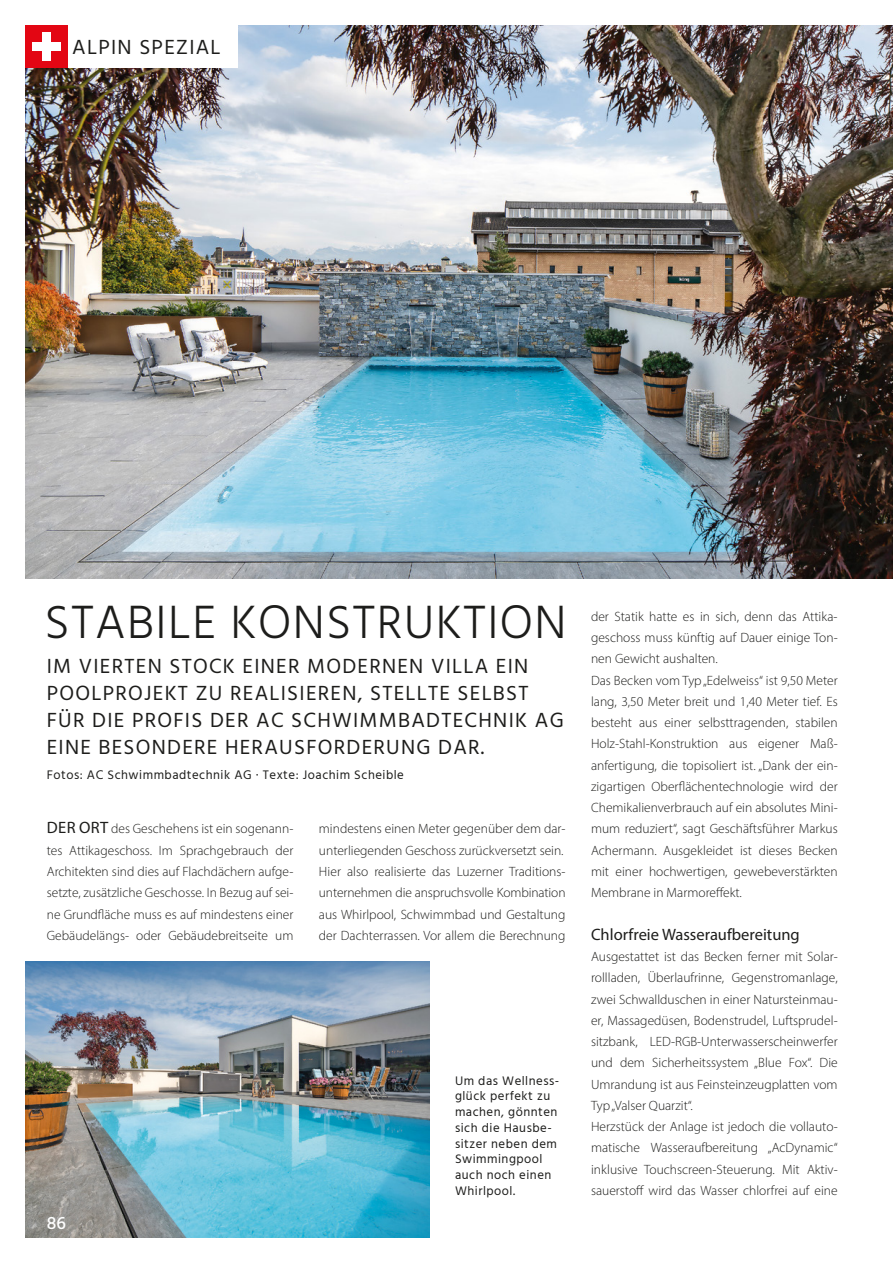
<style>
.page{position:relative;width:893px;height:1263px;background:#fff}
.page>*{position:absolute;margin:0;border:0;box-sizing:border-box;transform-origin:0 0}
._02_Headline_Light_H{font:300 48px "Hind";letter-spacing:.03em;color:#1d1d1b}
._03_Subline_Hind{font:21px/27px "Hind";letter-spacing:.06em;color:#1d1d1b}
._01_Dachzeile_Hind{font:21px "Hind";letter-spacing:.06em;color:#1d1d1b}
._05_Bildhinweis_Hind{font:500 18px "Hind";color:#fff}
._02_Zwischenheadline{font:16.5px "Myriad Pro";color:#1d1d1b}
._01_Lauftext_Myriad{font:300 13.5px/21.3px "Myriad Pro";color:#1d1d1b;text-align:justify}
._04_Bildtext_Hind{font:12.75px/15.8px "Hind";letter-spacing:.04em;color:#1d1d1b}
.s1{font-weight:400;font-size:16.5px}
</style>
<div class="page">
<img style="left:26px;top:26px;width:867px;height:552px">
<img style="left:26px;top:961px;width:403px;height:276px">
<div style="left:26px;top:26px;width:212px;height:42px;background:#fff"></div>
<div style="left:26px;top:26px;width:42px;height:42px;background:#e30613"></div>
<div style="left:32px;top:42px;width:29px;height:9px;background:#fff"></div>
<div style="left:42px;top:33px;width:9px;height:28px;background:#fff"></div>
<p class="_01_Dachzeile_Hind" style="left:72px;top:33px;width:150px">ALPIN SPEZIAL</p>
<p class="_02_Headline_Light_H" style="left:45px;top:590px;width:523px">STABILE KONSTRUKTION</p>
<p class="_03_Subline_Hind" style="left:47px;top:654px;width:518px">IM VIERTEN STOCK EINER MODERNEN VILLA EIN POOLPROJEKT ZU REALISIEREN, STELLTE SELBST FÜR DIE PROFIS DER AC SCHWIMMBADTECHNIK AG EINE BESONDERE HERAUSFORDERUNG DAR.</p>
<p class="_04_Bildtext_Hind" style="left:47px;top:767px;width:359px">Fotos: AC Schwimmbadtechnik AG · Texte: Joachim Scheible</p>
<p class="_01_Lauftext_Myriad" style="left:47px;top:818px;width:248px"><span class="s1">DER ORT</span> des Geschehens ist ein sogenann&shy;tes Attikageschoss. Im Sprachgebrauch der Architekten sind dies auf Flachdächern aufge&shy;setzte, zusätzliche Geschosse. In Bezug auf sei&shy;ne Grundfläche muss es auf mindestens einer Gebäudelängs- oder Gebäudebreitseite um</p>
<p class="_01_Lauftext_Myriad" style="left:319px;top:818px;width:248px">mindestens einen Meter gegenüber dem dar&shy;unterliegenden Geschoss zurückversetzt sein.</p>
<p class="_01_Lauftext_Myriad" style="left:319px;top:861px;width:248px">Hier also realisierte das Luzerner Traditions&shy;unternehmen die anspruchsvolle Kombination aus Whirlpool, Schwimmbad und Gestaltung der Dachterrassen. Vor allem die Berechnung</p>
<p class="_05_Bildhinweis_Hind" style="left:47px;top:1211px;width:21px">86</p>
<p class="_04_Bildtext_Hind" style="left:455px;top:1073px;width:106px">Um das Wellness&shy;glück perfekt zu machen, gönnten sich die Hausbe&shy;sitzer neben dem<br>Swimmingpool auch noch einen<br>Whirlpool.</p>
<p class="_01_Lauftext_Myriad" style="left:591px;top:606px;width:248px">der Statik hatte es in sich, denn das Attika&shy;geschoss muss künftig auf Dauer einige Ton&shy;nen Gewicht aushalten.</p>
<p class="_01_Lauftext_Myriad" style="left:591px;top:669px;width:248px">Das Becken vom Typ „Edelweiss“ ist 9,50 Meter lang, 3,50 Meter breit und 1,40 Meter tief. Es besteht aus einer selbsttragenden, stabilen Holz-Stahl-Konstruktion aus eigener Maß&shy;anfertigung, die topisoliert ist. „Dank der ein&shy;zigartigen Oberflächentechnologie wird der Chemikalienverbrauch auf ein absolutes Mini&shy;mum reduziert“, sagt Geschäftsführer Markus Achermann. Ausgekleidet ist dieses Becken mit einer hochwertigen, gewebeverstärkten Membrane in Marmoreffekt.</p>
<p class="_02_Zwischenheadline" style="left:591px;top:924px;width:210px">Chlorfreie Wasseraufbereitung</p>
<p class="_01_Lauftext_Myriad" style="left:591px;top:946px;width:248px">Ausgestattet ist das Becken ferner mit Solar&shy;rollladen, Überlaufrinne, Gegenstromanlage, zwei Schwallduschen in einer Natursteinmau&shy;er, Massagedüsen, Bodenstrudel, Luftsprudel&shy;sitzbank, LED-RGB-Unterwasserscheinwerfer und dem Sicherheitssystem „Blue Fox“. Die Umrandung ist aus Feinsteinzeugplatten vom Typ „Valser Quarzit“.</p>
<p class="_01_Lauftext_Myriad" style="left:591px;top:1116px;width:248px">Herzstück der Anlage ist jedoch die vollauto&shy;matische Wasseraufbereitung „AcDynamic“ inklusive Touchscreen-Steuerung. Mit Aktiv&shy;sauerstoff wird das Wasser chlorfrei auf eine</p>
</div>
